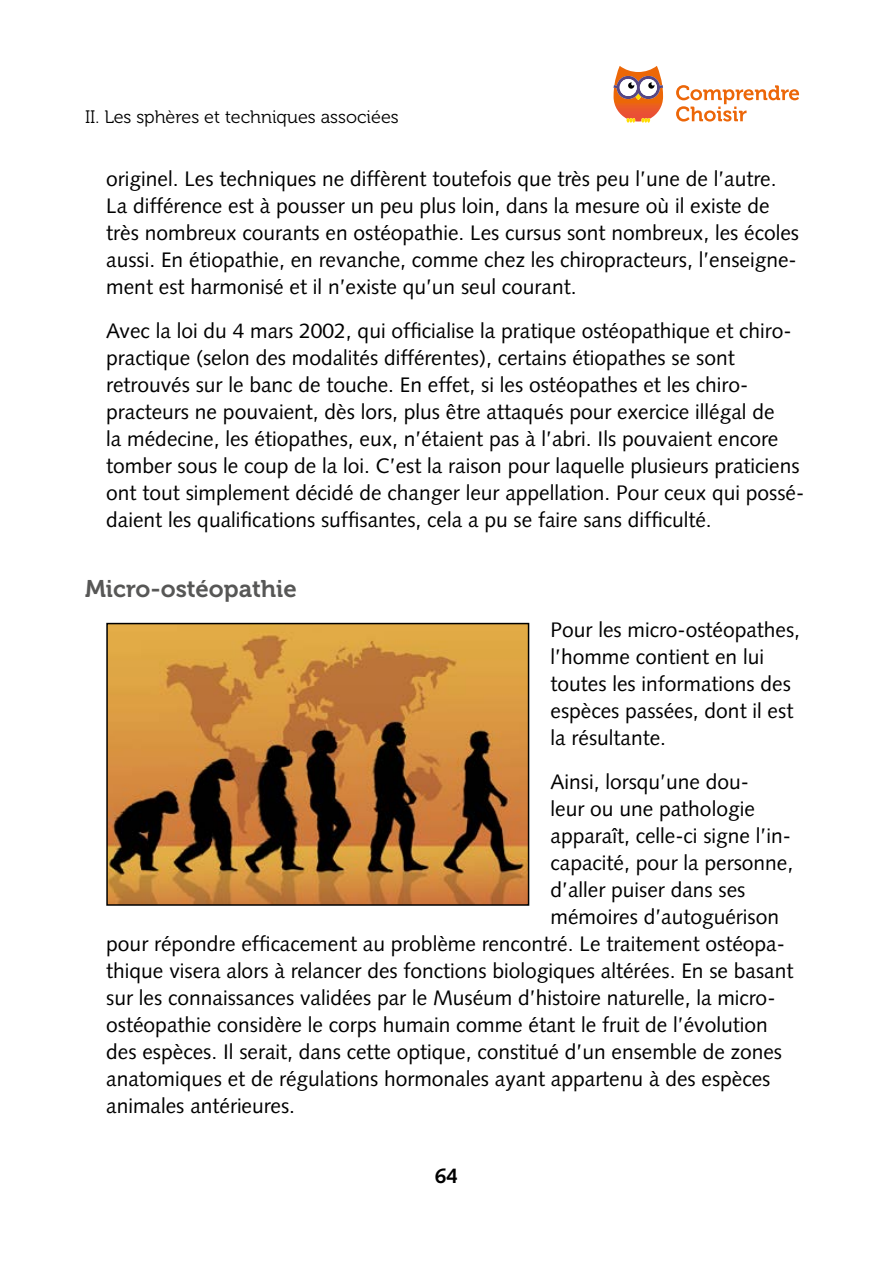
<style>
.page{position:relative;width:893px;height:1263px;background:#fff}
.page>*{position:absolute;margin:0;border:0;box-sizing:border-box;transform-origin:0 0}
.t1{font:24px "Museo 700";color:#575756}
.t2{font:21px/27px "Syntax LT";color:#000}
.t3{font:700 21px "Syntax LT";color:#000}
.t4{font:18px "Museo 300";color:#000}
</style>
<div class="page">
<svg style="left:676px;top:85px;width:123px;height:37px"></svg>
<svg style="left:614px;top:66px;width:49px;height:57px"></svg>
<img style="left:109px;top:626px;width:417px;height:277px">
<div style="left:106px;top:623px;width:423px;height:283px;border:2px solid #000"></div>
<p class="t4" style="left:85px;top:107px;width:315px">II. Les sphères et techniques associées</p>
<p class="t2" style="left:106px;top:165px;width:694px">originel. Les techniques ne diffèrent toutefois que très peu l’une de l’autre.<br>La différence est à pousser un peu plus loin, dans la mesure où il existe de très nombreux courants en ostéopathie. Les cursus sont nombreux, les écoles aussi. En étiopathie, en revanche, comme chez les chiropracteurs, l’enseigne&shy;ment est harmonisé et il n’existe qu’un seul courant.</p>
<p class="t2" style="left:106px;top:317px;width:699px">Avec la loi du 4 mars 2002, qui officialise la pratique ostéopathique et chiro&shy;practique (selon des modalités différentes), certains étiopathes se sont retrouvés sur le banc de touche. En effet, si les ostéopathes et les chiro&shy;practeurs ne pouvaient, dès lors, plus être attaqués pour exercice illégal de<br>la médecine, les étiopathes, eux, n’étaient pas à l’abri. Ils pouvaient encore tomber sous le coup de la loi. C’est la raison pour laquelle plusieurs praticiens ont tout simplement décidé de changer leur appellation. Pour ceux qui possé&shy;daient les qualifications suffisantes, cela a pu se faire sans difficulté.</p>
<p class="t1" style="left:85px;top:575px;width:213px">Micro-ostéopathie</p>
<p class="t2" style="left:551px;top:616px;width:251px">Pour les micro-ostéopathes, l’homme contient en lui toutes les informations des espèces passées, dont il est la résultante.</p>
<p class="t2" style="left:551px;top:768px;width:200px">Ainsi, lorsqu’une dou-</p>
<p class="t2" style="left:551px;top:795px;width:206px">leur ou une pathologie</p>
<p class="t2" style="left:551px;top:822px;width:242px">apparaît, celle-ci signe l’in-</p>
<p class="t2" style="left:551px;top:849px;width:244px">capacité, pour la personne,</p>
<p class="t2" style="left:551px;top:876px;width:196px">d’aller puiser dans ses</p>
<p class="t2" style="left:551px;top:903px;width:230px">mémoires d’autoguérison</p>
<p class="t2" style="left:106px;top:930px;width:680px">pour répondre efficacement au problème rencontré. Le traitement ostéopa-</p>
<p class="t2" style="left:106px;top:957px;width:689px">thique visera alors à relancer des fonctions biologiques altérées. En se basant</p>
<p class="t2" style="left:106px;top:984px;width:671px">sur les connaissances validées par le Muséum d’histoire naturelle, la micro-</p>
<p class="t2" style="left:106px;top:1011px;width:663px">ostéopathie considère le corps humain comme étant le fruit de l’évolution</p>
<p class="t2" style="left:106px;top:1038px;width:677px">des espèces. Il serait, dans cette optique, constitué d’un ensemble de zones</p>
<p class="t2" style="left:106px;top:1065px;width:666px">anatomiques et de régulations hormonales ayant appartenu à des espèces</p>
<p class="t2" style="left:106px;top:1092px;width:190px">animales antérieures.</p>
<p class="t3" style="left:435px;top:1164px;width:25px">64</p>
</div>
